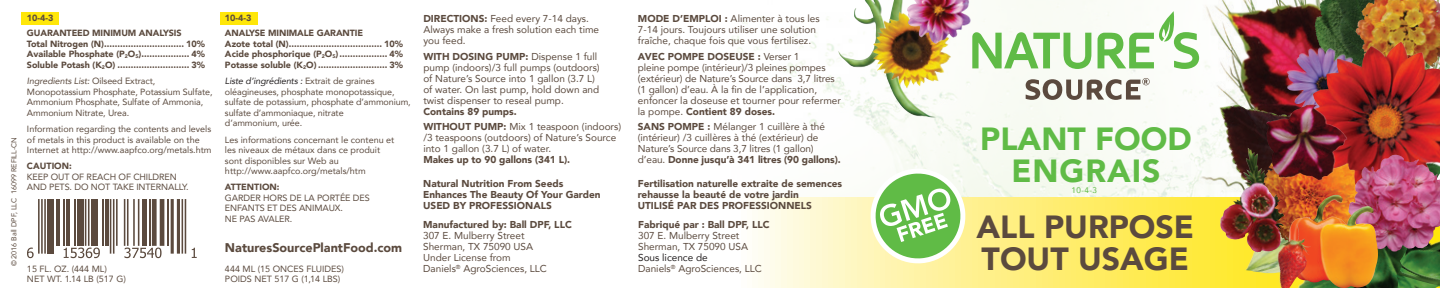
<style>
.page{position:relative;width:1440px;height:288px;background:#fff}
.page>*{position:absolute;margin:0;border:0;box-sizing:border-box;transform-origin:0 0}
.t1{font:900 32px/32px "Avenir";color:#5b4a3e}
.t2{font:900 32px/32px "Avenir";color:#60bb46;text-align:center}
.back_-_body_-_second{font:900 12.6px "Avenir";color:#5b4a3e}
.back_-_subhead_-_sec{font:10px/11px "Avenir";color:#5b4a3e}
.back_-_body_-_second-2{font:10px/11px "Avenir";color:#5b4a3e}
.back_-_body_-_second-3{font:900 10px/11px "Avenir";color:#5b4a3e}
.back_-_body_-_first{font:9px/10.4px "Avenir";letter-spacing:-.01em;color:#5b4a3e}
.back_-_body_-_first-2{font:900 9px/10.4px "Avenir";color:#5b4a3e}
.back_-_body_-_second-4{font:9px/10px "Avenir";color:#5b4a3e}
.t3{font:8.2px "Avenir";color:#60bb46}
.copyright{font:7.2px "Avenir";color:#5b4a3e}
.s1{font-style:italic}
.s2{font-weight:900}
.s3{font-style:italic;color:#231f20}
.s4{color:#231f20}
</style>
<div class="page">
<img style="left:732px;top:0;width:441px;height:198px">
<img style="left:1173px;top:0;width:267px;height:198px">
<img style="left:1184px;top:162px;width:7px;height:15px">
<img style="left:1191px;top:162px;width:12px;height:36px">
<svg style="left:29px;top:198px;width:1247px;height:90px"></svg>
<img style="left:1244px;top:247px;width:32px;height:26px">
<img style="left:1203px;top:0;width:218px;height:247px">
<img style="left:1314px;top:0;width:18px;height:42px">
<img style="left:1296px;top:179px;width:144px;height:109px">
<img style="left:1348px;top:57px;width:65px;height:72px">
<img style="left:1220px;top:149px;width:31px;height:91px">
<img style="left:1355px;top:0;width:38px;height:42px">
<img style="left:1287px;top:47px;width:25px;height:36px">
<img style="left:1312px;top:42px;width:89px;height:68px">
<img style="left:1348px;top:155px;width:77px;height:97px">
<img style="left:1288px;top:195px;width:90px;height:93px">
<img style="left:1276px;top:224px;width:36px;height:64px">
<img style="left:1266px;top:105px;width:82px;height:75px">
<img style="left:838px;top:0;width:99px;height:118px">
<img style="left:884px;top:11px;width:23px;height:12px">
<img style="left:907px;top:0;width:64px;height:44px">
<hr style="left:44px;top:199px;width:2px;height:55px;background:#5b4a3e">
<hr style="left:41px;top:199px;width:2px;height:55px;background:#5b4a3e">
<hr style="left:38px;top:199px;width:2px;height:55px;background:#5b4a3e">
<div style="left:47px;top:199px;width:7px;height:55px;background:#5b4a3e"></div>
<hr style="left:57px;top:199px;width:3px;height:47px;background:#5b4a3e">
<hr style="left:63px;top:199px;width:2px;height:47px;background:#5b4a3e">
<hr style="left:66px;top:199px;width:3px;height:47px;background:#5b4a3e">
<hr style="left:74px;top:199px;width:1px;height:47px;background:#5b4a3e">
<div style="left:77px;top:199px;width:6px;height:47px;background:#5b4a3e"></div>
<hr style="left:88px;top:199px;width:2px;height:47px;background:#5b4a3e">
<hr style="left:85px;top:199px;width:1px;height:47px;background:#5b4a3e">
<div style="left:91px;top:199px;width:6px;height:47px;background:#5b4a3e"></div>
<hr style="left:102px;top:199px;width:2px;height:47px;background:#5b4a3e">
<hr style="left:105px;top:199px;width:3px;height:47px;background:#5b4a3e">
<hr style="left:113px;top:199px;width:1px;height:55px;background:#5b4a3e">
<hr style="left:110px;top:199px;width:1px;height:55px;background:#5b4a3e">
<hr style="left:138px;top:199px;width:1px;height:47px;background:#5b4a3e">
<hr style="left:133px;top:199px;width:2px;height:47px;background:#5b4a3e">
<hr style="left:127px;top:199px;width:2px;height:47px;background:#5b4a3e">
<hr style="left:124px;top:199px;width:1px;height:47px;background:#5b4a3e">
<hr style="left:116px;top:199px;width:2px;height:47px;background:#5b4a3e">
<hr style="left:143px;top:199px;width:4px;height:47px;background:#5b4a3e">
<hr style="left:149px;top:199px;width:1px;height:47px;background:#5b4a3e">
<hr style="left:160px;top:199px;width:4px;height:47px;background:#5b4a3e">
<div style="left:152px;top:199px;width:5px;height:47px;background:#5b4a3e"></div>
<hr style="left:168px;top:199px;width:1px;height:47px;background:#5b4a3e">
<hr style="left:177px;top:199px;width:3px;height:55px;background:#5b4a3e">
<hr style="left:171px;top:199px;width:3px;height:55px;background:#5b4a3e">
<hr style="left:185px;top:199px;width:1px;height:55px;background:#5b4a3e">
<hr style="left:182px;top:199px;width:1px;height:55px;background:#5b4a3e">
<svg style="left:27px;top:248px;width:7px;height:10px"></svg>
<svg style="left:64px;top:248px;width:36px;height:10px"></svg>
<svg style="left:124px;top:248px;width:38px;height:10px"></svg>
<svg style="left:192px;top:248px;width:5px;height:10px"></svg>
<div style="left:221px;top:12px;width:37px;height:13px;background:#ffe709"></div>
<div style="left:22px;top:12px;width:37px;height:13px;background:#ffe709"></div>
<svg style="left:866px;top:164px;width:102px;height:104px"></svg>
<svg style="left:972px;top:32px;width:119px;height:37px"></svg>
<svg style="left:1098px;top:11px;width:101px;height:58px"></svg>
<svg style="left:1026px;top:78px;width:124px;height:22px"></svg>
<p class="copyright" style="left:8px;top:266px;width:131px;rotate:-90deg">© 2016 Ball DPF, LLC 16099 REFILL-CN</p>
<p class="back_-_body_-_first-2" style="left:27px;top:13px;width:28px">10-4-3</p>
<p class="back_-_body_-_first-2" style="left:27px;top:27px;width:180px">GUARANTEED MINIMUM ANALYSIS<br>Total Nitrogen (N).............................. 10% Available Phosphate (P<sub>2</sub>O<sub>5</sub>).................. 4% Soluble Potash (K<sub>2</sub>O) ........................... 3%</p>
<p class="back_-_body_-_first" style="left:27px;top:76px;width:187px"><span class="s1">Ingredients List:</span> Oilseed Extract, Monopotassium Phosphate, Potassium Sulfate, Ammonium Phosphate, Sulfate of Ammonia, Ammonium Nitrate, Urea.</p>
<p class="back_-_body_-_first" style="left:27px;top:124px;width:186px">Information regarding the contents and levels of metals in this product is available on the<br>Internet at http://www.aapfco.org/metals.htm</p>
<p class="back_-_body_-_first" style="left:27px;top:161px;width:163px"><span class="s2">CAUTION:<br></span>KEEP OUT OF REACH OF CHILDREN<br>AND PETS. DO NOT TAKE INTERNALLY.</p>
<p class="back_-_body_-_second-4" style="left:27px;top:264px;width:100px">15 FL. OZ. (444 ML)<br>NET WT. 1.14 LB (517 G)</p>
<p class="back_-_body_-_first-2" style="left:225px;top:13px;width:28px">10-4-3</p>
<p class="back_-_body_-_first-2" style="left:225px;top:27px;width:180px">ANALYSE MINIMALE GARANTIE<br>Azote total (N)................................... 10% Acide phosphorique (P<sub>2</sub>O<sub>5</sub>).................. 4% Potasse soluble (K<sub>2</sub>O) .......................... 3%</p>
<p class="back_-_body_-_first" style="left:225px;top:76px;width:187px"><span class="s3">Liste d’ingrédients :</span> Extrait de graines oléagineuses, phosphate monopotassique, sulfate de potassium, phosphate d’ammonium, sulfate d’ammoniaque, nitrate<br>d’ammonium, urée.</p>
<p class="back_-_body_-_first" style="left:225px;top:134px;width:171px">Les informations concernant le contenu et les niveaux de métaux dans ce produit sont disponibles sur Web au http://www.aapfco.org/metals/htm</p>
<p class="back_-_body_-_first" style="left:225px;top:182px;width:146px"><span class="s2">ATTENTION:<br></span>GARDER HORS DE LA PORTÉE DES<br>ENFANTS ET DES ANIMAUX.<br>NE PAS AVALER.</p>
<p class="back_-_body_-_second" style="left:225px;top:236px;width:179px">NaturesSourcePlantFood.com</p>
<p class="back_-_body_-_second-4" style="left:225px;top:264px;width:121px">444 ML (15 ONCES FLUIDES)<br>POIDS NET 517 G (1,14 LBS)</p>
<p class="back_-_subhead_-_sec" style="left:423px;top:13px;width:177px"><span class="s2">DIRECTIONS:</span> Feed every 7-14 days.<br>Always make a fresh solution each time you feed.</p>
<p class="back_-_subhead_-_sec" style="left:423px;top:50px;width:178px"><span class="s2">WITH DOSING PUMP:</span> Dispense 1 full pump (indoors)/3 full pumps (outdoors) of Nature’s Source into 1 gallon (3.7 L) of water. On last pump, hold down and twist dispenser to reseal pump.<br><span class="s2">Contains 89 pumps.</span></p>
<p class="back_-_subhead_-_sec" style="left:423px;top:121px;width:199px"><span class="s2">WITHOUT PUMP:</span> Mix 1 teaspoon (indoors) /3 teaspoons (outdoors) of Nature’s Source into 1 gallon (3.7 L) of water.<br><span class="s2">Makes up to 90 gallons (341 L).</span></p>
<p class="back_-_body_-_second-3" style="left:423px;top:178px;width:179px">Natural Nutrition From Seeds<br>Enhances The Beauty Of Your Garden<br>USED BY PROFESSIONALS</p>
<p class="back_-_body_-_second-2" style="left:423px;top:219px;width:150px"><span class="s2">Manufactured by: Ball DPF, LLC<br></span>307 E. Mulberry Street<br>Sherman, TX 75090 USA<br>Under License from<br>Daniels<sup>®</sup> AgroSciences, LLC</p>
<p class="back_-_subhead_-_sec" style="left:638px;top:13px;width:183px"><span class="s2">MODE D’EMPLOI :</span> Alimenter à tous les<br>7-14 jours. Toujours utiliser une solution fraîche, chaque fois que vous fertilisez.</p>
<p class="back_-_subhead_-_sec" style="left:638px;top:51px;width:205px"><span class="s2">AVEC POMPE DOSEUSE :</span> Verser 1<br>pleine pompe (intérieur)/3 pleines pompes (extérieur) de Nature’s Source dans 3,7 litres (1 gallon) d’eau. À la fin de l’application, enfoncer la doseuse et tourner pour refermer la pompe. <span class="s2">Contient 89 doses.</span></p>
<p class="back_-_subhead_-_sec" style="left:638px;top:121px;width:205px"><span class="s2">SANS POMPE :</span> Mélanger 1 cuillère à thé (intérieur) /3 cuillères à thé (extérieur) de Nature’s Source dans 3,7 litres (1 gallon) d’eau. <span class="s2">Donne jusqu’à 341 litres (90 gallons).</span></p>
<p class="back_-_body_-_second-3" style="left:638px;top:178px;width:206px">Fertilisation naturelle extraite de semences rehausse la beauté de votre jardin<br>UTILISÉ PAR DES PROFESSIONNELS</p>
<p class="back_-_body_-_second-2" style="left:638px;top:219px;width:133px"><span class="s2">Fabriqué par : Ball DPF, LLC<br></span>307 E. Mulberry Street<br>Sherman, TX 75090 USA<br><span class="s4">Sous licence de<br></span>Daniels<sup>®</sup> AgroSciences, LLC</p>
<p class="t2" style="left:980px;top:122px;width:213px">PLANT FOOD<br>ENGRAIS</p>
<p class="t3" style="left:1071px;top:184px;width:27px">10-4-3</p>
<p class="t1" style="left:977px;top:210px;width:219px">ALL PURPOSE<br>TOUT USAGE</p>
</div>
